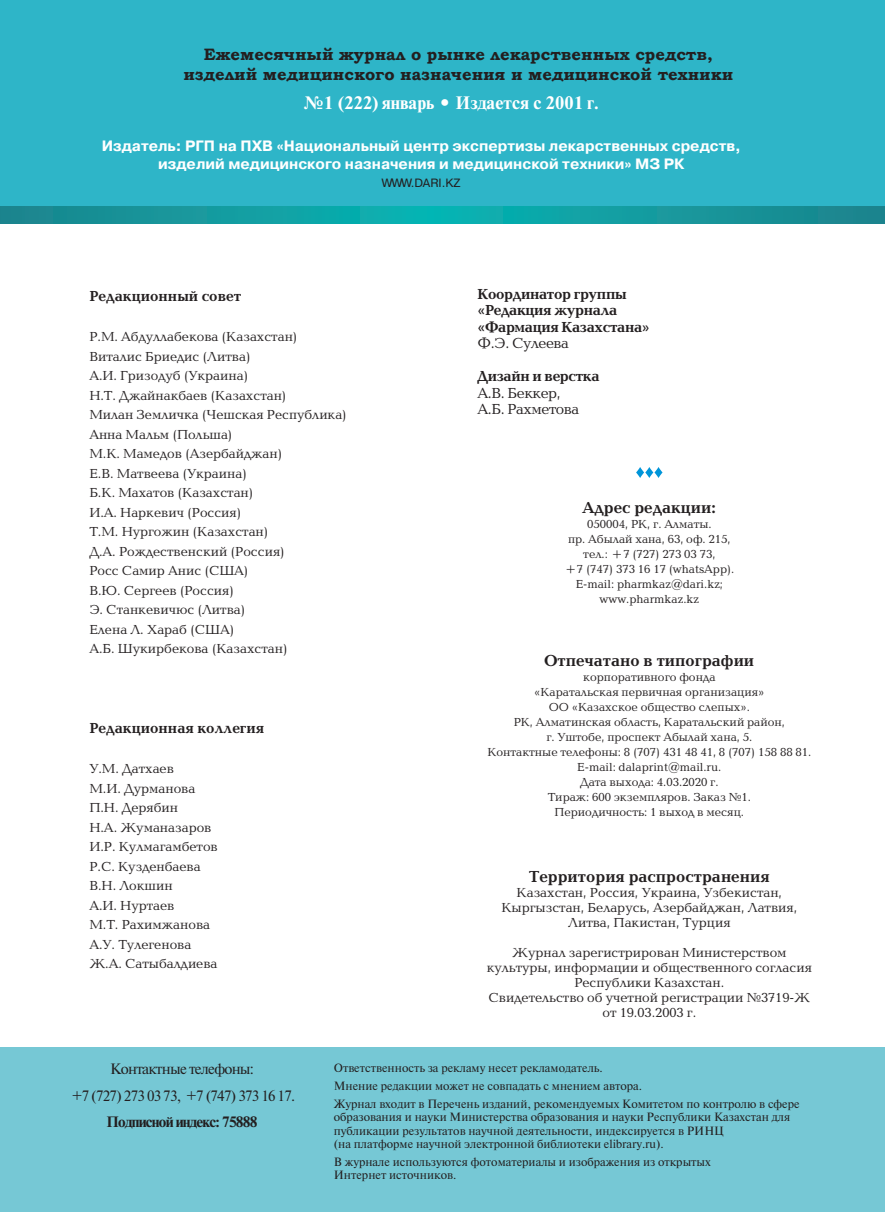
<style>
.page{position:relative;width:885px;height:1212px;background:#fff}
.page>*{position:absolute;margin:0;border:0;box-sizing:border-box;transform-origin:0 0}
.t1{font:700 18px "DS Times";color:#fff}
.t2{font:700 16.5px/19.8px "Bookman Old Style";color:#231f20;text-align:center}
.t3{font:700 16.5px "DS Baltica";color:#231f20}
.t4{font:700 15px/18px "DS Pragmatica";color:#fff;text-align:center}
.t5{font:700 15px/16.5px "DS Baltica";letter-spacing:-.025em;color:#231f20}
.t6{font:15px/26.5px "DS Times";letter-spacing:-.05em;color:#231f20;text-align:center}
.t7{font:700 15px "DS Baltica";color:#231f20}
.t8{font:15px/16.5px "DS Baltica";letter-spacing:-.025em;color:#231f20}
.t9{font:700 15px "DS Times";letter-spacing:-.05em;color:#231f20}
.t10{font:13.5px/19.5px "DS Baltica";color:#231f20}
.t11{font:12px/15px "DS Baltica";color:#231f20;text-align:center}
.t12{font:12px/13.5px "DS Times";color:#231f20}
.t13{font:12px "DS Pragmatica";color:#231f20}
</style>
<div class="page">
<div style="left:0;top:0;width:884px;height:220px;background:#2eb5c8"></div>
<div style="left:0;top:1047px;width:884px;height:165px;background:#76c8d5"></div>
<svg style="left:0;top:206px;width:884px;height:18px;background:#129b9f"></svg>
<svg style="left:636px;top:467px;width:26px;height:11px"></svg>
<p class="t2" style="left:183px;top:44px;width:551px">Ежемесячный журнал о рынке лекарственных средств, изделий медицинского назначения и медицинской техники</p>
<h1 class="t1" style="left:304px;top:92px;width:297px">№1 (222) январь • Издается с 2001 г.</h1>
<p class="t4" style="left:102px;top:137px;width:640px">Издатель: РГП на ПХВ «Национальный центр экспертизы лекарственных средств, изделий медицинского назначения и медицинской техники» МЗ РК</p>
<p class="t13" style="left:382px;top:177px;width:80px">WWW.DARI.KZ</p>
<p class="t7" style="left:89px;top:288px;width:153px">Редакционный совет</p>
<p class="t10" style="left:89px;top:327px;width:259px">Р.М. Абдуллабекова (Казахстан)<br>Виталис Бриедис (Литва)<br>А.И. Гризодуб (Украина)<br>Н.Т. Джайнакбаев (Казахстан)<br>Милан Земличка (Чешская Республика)<br>Анна Мальм (Польша)<br>М.К. Мамедов (Азербайджан)<br>Е.В. Матвеева (Украина)<br>Б.К. Махатов (Казахстан)<br>И.А. Наркевич (Россия)<br>Т.М. Нургожин (Казахстан)<br>Д.А. Рождественский (Россия)<br>Росс Самир Анис (США)<br>В.Ю. Сергеев (Россия)<br>Э. Станкевичюс (Литва)<br>Елена Л. Хараб (США)<br>А.Б. Шукирбекова (Казахстан)</p>
<p class="t7" style="left:89px;top:720px;width:176px">Редакционная коллегия</p>
<p class="t10" style="left:89px;top:759px;width:130px">У.М. Датхаев<br>М.И. Дурманова<br>П.Н. Дерябин<br>Н.А. Жуманазаров<br>И.Р. Кулмагамбетов<br>Р.С. Кузденбаева<br>В.Н. Локшин<br>А.И. Нуртаев<br>М.Т. Рахимжанова<br>А.У. Тулегенова<br>Ж.А. Сатыбалдиева</p>
<p class="t5" style="left:477px;top:286px;width:174px">Координатор группы «Редакция журнала «Фармация Казахстана»</p>
<p class="t8" style="left:477px;top:335px;width:93px">Ф.Э. Сулеева</p>
<p class="t5" style="left:477px;top:368px;width:123px">Дизайн и верстка</p>
<p class="t8" style="left:477px;top:385px;width:103px">А.В. Беккер,<br>А.Б. Рахметова</p>
<p class="t3" style="left:582px;top:499px;width:134px">Адрес редакции:</p>
<p class="t11" style="left:564px;top:517px;width:172px">050004, РК, г. Алматы.<br>пр. Абылай хана, 63, оф. 215, тел.: +7 (727) 273 03 73,<br>+7 (747) 373 16 17 (whatsАpp).<br>Е-mail: pharmkaz@dari.kz; www.pharmkaz.kz</p>
<p class="t3" style="left:544px;top:652px;width:211px">Отпечатано в типографии</p>
<p class="t11" style="left:487px;top:670px;width:325px">корпоративного фонда<br>«Каратальская первичная организация»<br>ОО «Казахское общество слепых».<br>РК, Алматинская область, Каратальский район,<br>г. Уштобе, проспект Абылай хана, 5.<br>Контактные телефоны: 8 (707) 431 48 41, 8 (707) 158 88 81.<br>E-mail: dalaprint@mail.ru.<br>Дата выхода: 4.03.2020 г.<br>Тираж: 600 экземпляров. Заказ №1.<br>Периодичность: 1 выход в месяц.</p>
<p class="t3" style="left:529px;top:868px;width:242px">Территория распространения</p>
<p class="t10" style="left:501px;top:886px;width:297px;line-height:15px;text-align:center">Казахстан, Россия, Украина, Узбекистан,<br>Кыргызстан, Беларусь, Азербайджан, Латвия,<br>Литва, Пакистан, Турция</p>
<p class="t10" style="left:486px;top:946px;width:327px;line-height:15px;text-align:center">Журнал зарегистрирован Министерством культуры, информации и общественного согласия Республики Казахстан.<br>Свидетельство об учетной регистрации №3719-Ж от 19.03.2003 г.</p>
<p class="t6" style="left:72px;top:1056px;width:225px">Контактные телефоны:<br>+7 (727) 273 03 73, +7 (747) 373 16 17.</p>
<p class="t9" style="left:106px;top:1114px;width:153px">Подписной индекс: 75888</p>
<p class="t12" style="left:334px;top:1059px;width:467px;line-height:17.7px">Ответственность за рекламу несет рекламодатель.<br>Мнение редакции может не совпадать с мнением автора.<br>Журнал входит в Перечень изданий, рекомендуемых Комитетом по контролю в сфере</p>
<p class="t12" style="left:334px;top:1110px;width:458px">образования и науки Министерства образования и науки Республики Казахстан для публикации результатов научной деятельности, индексируется в РИНЦ<br>(на платформе научной электронной библиотеки elibrary.ru).</p>
<p class="t12" style="left:334px;top:1155px;width:378px">В журнале используются фотоматериалы и изображения из открытых<br>Интернет источников.</p>
</div>
